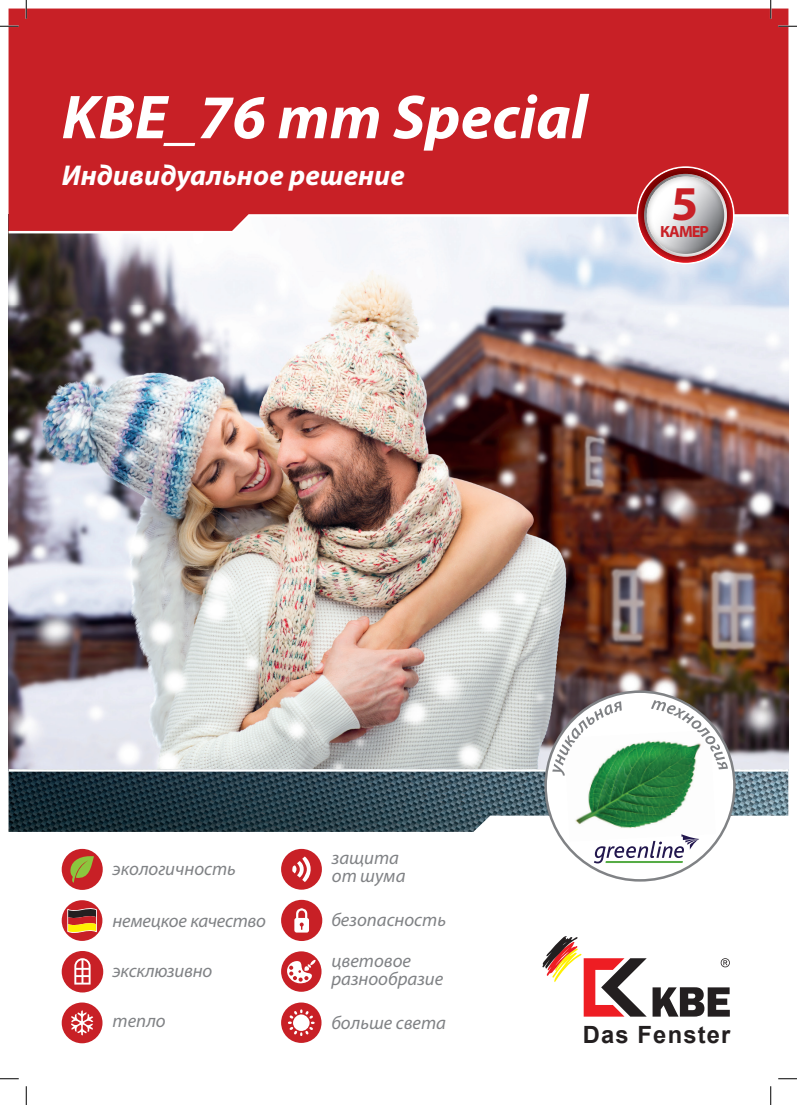
<style>
.page{position:relative;width:797px;height:1105px;background:#fff}
.page>*{position:absolute;margin:0;border:0;box-sizing:border-box;transform-origin:0 0}
.t1{font:italic 700 62.5px "Myriad Pro";color:#fff}
.t2{font:700 48.75px "Myriad Pro";color:#c82026}
.t3{font:italic 700 28.75px "Myriad Pro";color:#fff}
.t4{font:700 23.75px "Arial";letter-spacing:.05em;color:#231f20}
.t5{font:italic 18.75px/17.5px "Myriad Pro";color:#808285}
.t6{font:700 16.25px "Myriad Pro";letter-spacing:-.06em;color:#c82026}
</style>
<div class="page">
<img style="left:9px;top:263px;width:779px;height:569px">
<div style="left:9px;top:9px;width:779px;height:159px;background:#c82026"></div>
<hr style="left:9px;top:769px;width:779px;height:3px;background:#fff">
<svg style="left:9px;top:168px;width:779px;height:95px"></svg>
<img style="left:638px;top:168px;width:94px;height:95px">
<img style="left:644px;top:174px;width:83px;height:83px">
<img style="left:647px;top:177px;width:77px;height:77px;border-radius:39px">
<svg style="left:652px;top:987px;width:77px;height:30px"></svg>
<svg style="left:720px;top:958px;width:9px;height:9px"></svg>
<svg style="left:542px;top:936px;width:104px;height:81px"></svg>
<div style="left:545px;top:692px;width:189px;height:188px;background:#fff;border-radius:50%"></div>
<img style="left:564px;top:776px;width:130px;height:65px">
<svg style="left:552px;top:700px;width:176px;height:76px"></svg>
<svg style="left:594px;top:834px;width:105px;height:29px"></svg>
<div style="left:62px;top:849px;width:41px;height:41px;background:#c82026;border-radius:50%"></div>
<svg style="left:70px;top:856px;width:24px;height:27px"></svg>
<div style="left:281px;top:1002px;width:40px;height:41px;background:#c82026;border-radius:50%"></div>
<svg style="left:288px;top:1009px;width:27px;height:27px"></svg>
<div style="left:62px;top:1002px;width:40px;height:41px;background:#c82026;border-radius:50%"></div>
<svg style="left:71px;top:1010px;width:23px;height:25px"></svg>
<div style="left:281px;top:849px;width:41px;height:41px;background:#c82026;border-radius:50%"></div>
<svg style="left:302px;top:856px;width:11px;height:26px"></svg>
<svg style="left:292px;top:861px;width:14px;height:16px"></svg>
<div style="left:62px;top:900px;width:40px;height:41px;background:#c82026;border-radius:50%"></div>
<svg style="left:67px;top:906px;width:30px;height:27px"></svg>
<div style="left:62px;top:951px;width:41px;height:41px;background:#c82026;border-radius:50%"></div>
<svg style="left:74px;top:958px;width:17px;height:26px"></svg>
<div style="left:281px;top:951px;width:40px;height:41px;background:#c82026;border-radius:50%"></div>
<svg style="left:285px;top:959px;width:31px;height:24px"></svg>
<div style="left:281px;top:900px;width:41px;height:41px;background:#c82026;border-radius:50%"></div>
<svg style="left:294px;top:908px;width:15px;height:24px"></svg>
<svg style="left:0;top:25px;width:19px;height:2px"></svg>
<svg style="left:778px;top:25px;width:19px;height:2px"></svg>
<svg style="left:0;top:1078px;width:19px;height:1px"></svg>
<svg style="left:778px;top:1078px;width:19px;height:1px"></svg>
<svg style="left:25px;top:0;width:2px;height:19px"></svg>
<svg style="left:25px;top:1086px;width:2px;height:19px"></svg>
<svg style="left:770px;top:0;width:1px;height:19px"></svg>
<svg style="left:770px;top:1086px;width:1px;height:19px"></svg>
<h1 class="t1" style="left:62px;top:77px;width:527px">KBE_76 mm Special</h1>
<h3 class="t3" style="left:62px;top:157px;width:344px">Индивидуальное решение</h3>
<h2 class="t2" style="left:671px;top:172px;width:29px">5</h2>
<p class="t6" style="left:660px;top:221px;width:50px">КАМЕР</p>
<p class="t5" style="left:113px;top:860px;width:125px">экологичность</p>
<p class="t5" style="left:332px;top:849px;width:75px">защита от шума</p>
<p class="t5" style="left:331px;top:911px;width:116px">безопасность</p>
<p class="t5" style="left:113px;top:911px;width:155px">немецкое качество</p>
<p class="t5" style="left:113px;top:962px;width:101px">эксклюзивно</p>
<p class="t5" style="left:331px;top:952px;width:113px">цветовое разнообразие</p>
<p class="t5" style="left:113px;top:1012px;width:55px">тепло</p>
<p class="t5" style="left:331px;top:1013px;width:116px">больше света</p>
<p class="t4" style="left:582px;top:1019px;width:149px">Das Fenster</p>
</div>
